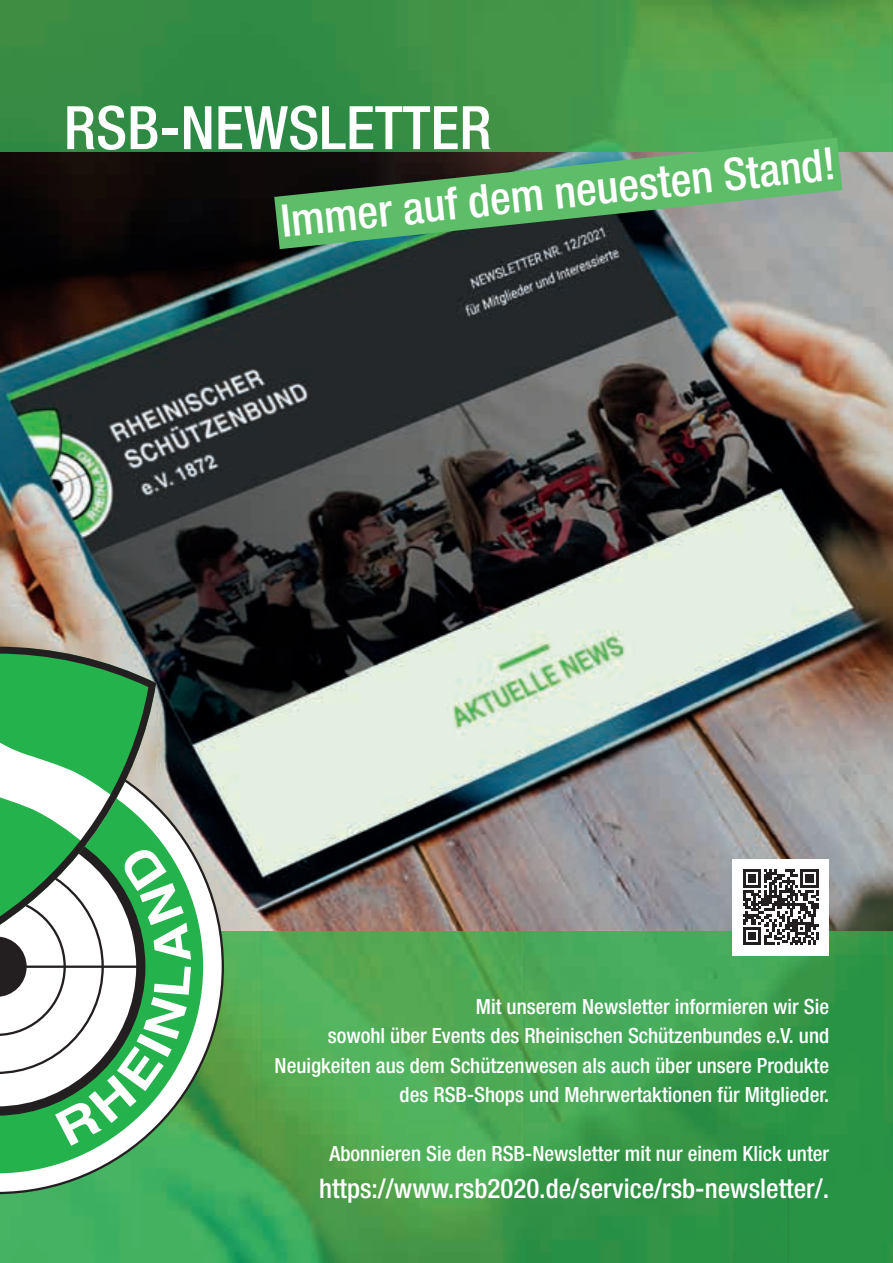
<style>
.page{position:relative;width:893px;height:1263px;background:#fff}
.page>*{position:absolute;margin:0;border:0;box-sizing:border-box;transform-origin:0 0}
.t1{font:500 condensed 60px "Helvetica Neue";color:#fff}
.t2{font:500 condensed 45px "Helvetica Neue";color:#fff}
.t3{font:500 condensed 27px "Helvetica Neue";color:#fff}
.t4{font:500 condensed 21px/29.4px "Helvetica Neue";color:#fff;text-align:right}
</style>
<div class="page">
<img style="left:0;top:0;width:893px;height:1263px">
<svg style="left:0;top:739px;width:224px;height:455px"></svg>
<svg style="left:0;top:760px;width:203px;height:413px"></svg>
<svg style="left:274px;top:138px;width:568px;height:111px;background:#538c5c"></svg>
<div style="left:732px;top:859px;width:97px;height:97px;background:#fff"></div>
<svg style="left:743px;top:869px;width:76px;height:76px"></svg>
<svg style="left:0;top:647px;width:191px;height:499px"></svg>
<h1 class="t1" style="left:64px;top:92px;width:429px">RSB-NEWSLETTER</h1>
<h2 class="t2" style="left:278px;top:195px;width:559px;rotate:-6deg">Immer auf dem neuesten Stand!</h2>
<p class="t4" style="left:275px;top:991px;width:556px">Mit unserem Newsletter informieren wir Sie<br>sowohl über Events des Rheinischen Schützenbundes e.V. und Neuigkeiten aus dem Schützenwesen als auch über unsere Produkte des RSB-Shops und Mehrwertaktionen für Mitglieder.</p>
<p class="t4" style="left:329px;top:1139px;width:501px">Abonnieren Sie den RSB-Newsletter mit nur einem Klick unter</p>
<p class="t3" style="left:319px;top:1172px;width:512px">https://www.rsb2020.de/service/rsb-newsletter/.</p>
</div>
